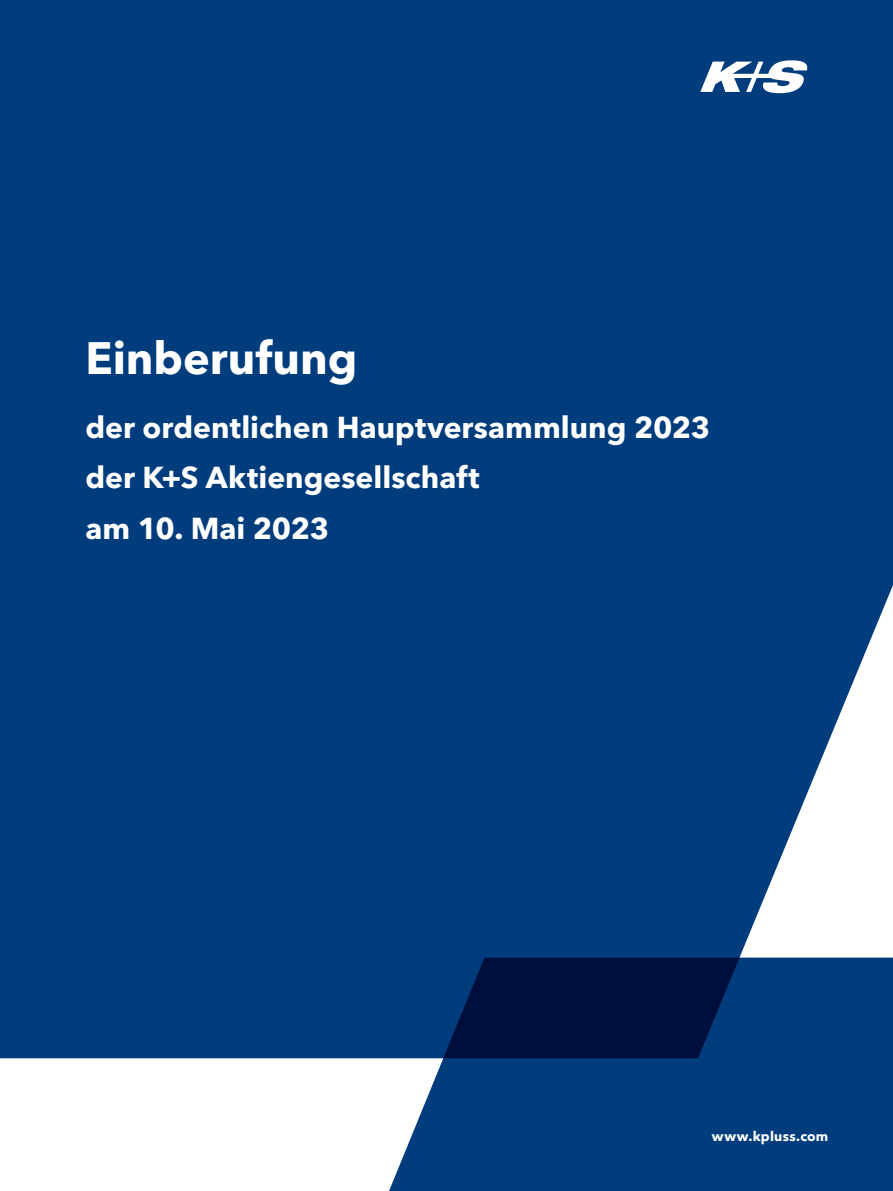
<style>
.page{position:relative;width:893px;height:1191px;background:#fff}
.page>*{position:absolute;margin:0;border:0;box-sizing:border-box;transform-origin:0 0}
.t1{font:700 45px "Avenir Next LT Pro";color:#fff}
.t2{font:700 30px "Avenir Next LT Pro";color:#fff}
.t3{font:700 13.5px "Avenir Next LT Pro";color:#fff}
</style>
<div class="page">
<div style="left:0;top:0;width:893px;height:1058px;background:#013d7d"></div>
<svg style="left:331px;top:957px;width:562px;height:234px;background:#16447b"></svg>
<svg style="left:681px;top:51px;width:148px;height:51px"></svg>
<p class="t1" style="left:85px;top:331px;width:273px">Einberufung</p>
<p class="t2" style="left:85px;top:409px;width:626px">der ordentlichen Hauptversammlung 2023</p>
<p class="t2" style="left:85px;top:459px;width:396px">der K+S Aktiengesellschaft</p>
<p class="t2" style="left:85px;top:510px;width:245px">am 10. Mai 2023</p>
<p class="t3" style="left:712px;top:1127px;width:118px">www.kpluss.com</p>
</div>
